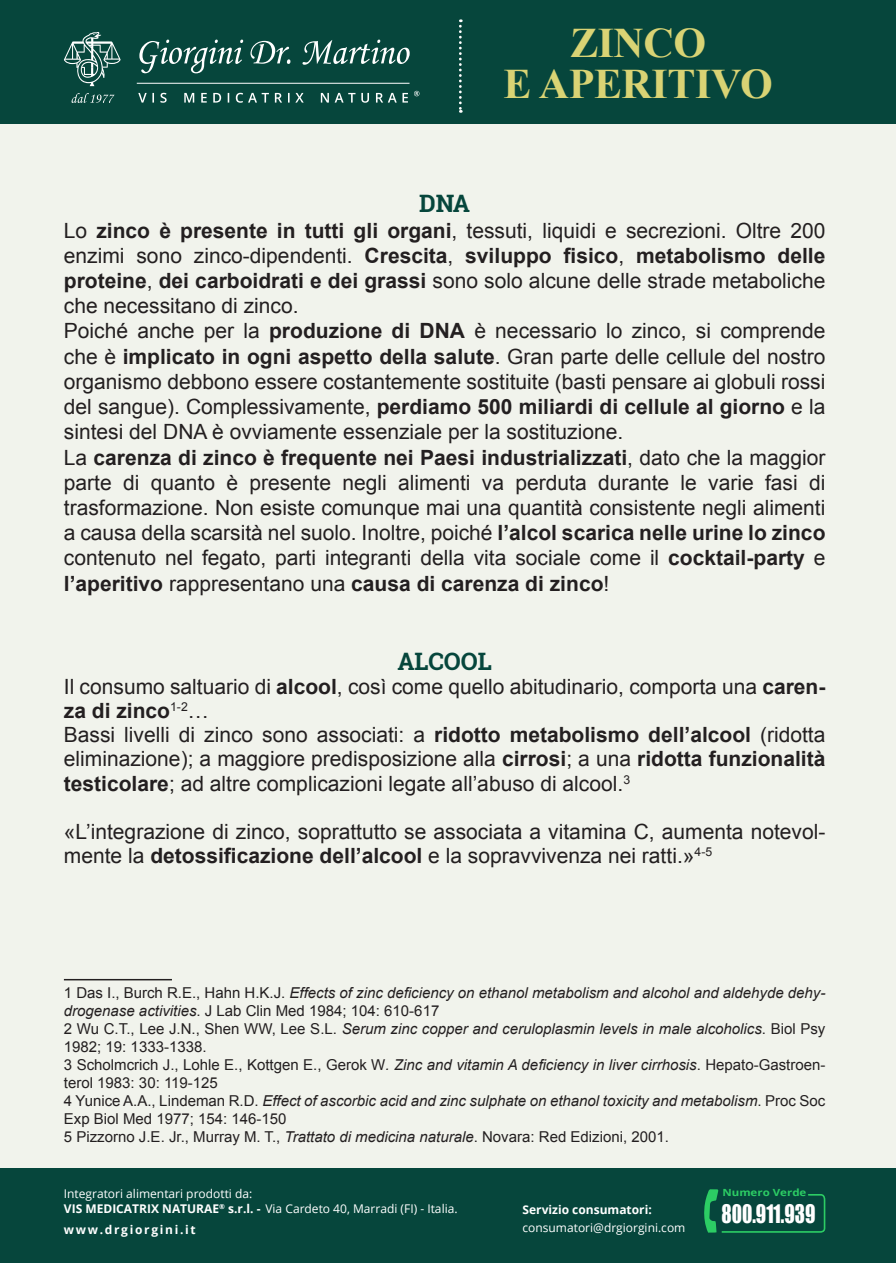
<style>
.page{position:relative;width:896px;height:1263px;background:#fff}
.page>*{position:absolute;margin:0;border:0;box-sizing:border-box;transform-origin:0 0}
.t1{font:700 42px "Times New Roman";letter-spacing:-.01em;color:#d9d374}
.t2{font:700 24px "Roboto Slab";color:#06463c}
.t3{font:23.4px "Impact";color:#fff;scale:.82 1}
.No_Spacing{font:21px/25.2px "Arial";color:#231f20;text-align:justify}
.t4{font:15px/18px "Arial";color:#231f20}
.t5{font:italic 15px/18px "Arial";color:#231f20}
.t6{font:12px "Open Sans";color:#fff}
.t7{font:700 12px "Open Sans";color:#fff}
.t8{font:700 12px "Open Sans";letter-spacing:.14em;color:#fff}
.t9{font:700 9.9px "Open Sans";color:#2ccc64;scale:1.17 1}
.s1{font-weight:700}
.s2{font-style:normal}
.s3{font-style:italic}
</style>
<div class="page">
<div style="left:0;top:0;width:895px;height:1263px;background:#f1f3ec"></div>
<hr style="left:64px;top:979px;width:108px;height:1px;background:#231f20">
<div style="left:0;top:0;width:895px;height:124px;background:#06463c"></div>
<svg style="left:459px;top:19px;width:2px;height:94px"></svg>
<svg style="left:139px;top:40px;width:104px;height:33px"></svg>
<svg style="left:250px;top:41px;width:40px;height:23px"></svg>
<svg style="left:302px;top:40px;width:107px;height:25px"></svg>
<svg style="left:64px;top:32px;width:57px;height:54px"></svg>
<svg style="left:72px;top:93px;width:43px;height:10px"></svg>
<hr style="left:137px;top:83px;width:272px;height:1px;background:#fff">
<svg style="left:414px;top:91px;width:5px;height:5px"></svg>
<svg style="left:138px;top:93px;width:270px;height:10px"></svg>
<div style="left:0;top:1168px;width:895px;height:95px;background:#06463c"></div>
<svg style="left:704px;top:1189px;width:121px;height:43px"></svg>
<p class="t1" style="left:570px;top:14px;width:137px">ZINCO</p>
<p class="t1" style="left:503px;top:55px;width:271px">E APERITIVO</p>
<p class="t2" style="left:419px;top:187px;width:52px">DNA</p>
<p class="No_Spacing" style="left:64px;top:218px;width:763px">Lo <span class="s1">zinco è presente in tutti gli organi</span>, tessuti, liquidi e secrezioni. Oltre 200 enzimi sono zinco-dipendenti. <span class="s1">Crescita</span>, <span class="s1">sviluppo fisico</span>, <span class="s1">metabolismo delle proteine</span>, <span class="s1">dei carboidrati e dei grassi</span> sono solo alcune delle strade metaboliche che necessitano di zinco.</p>
<p class="No_Spacing" style="left:64px;top:319px;width:763px">Poiché anche per la <span class="s1">produzione di DNA</span> è necessario lo zinco, si comprende che è <span class="s1">implicato in ogni aspetto della salute</span>. Gran parte delle cellule del nostro organismo debbono essere costantemente sostituite (basti pensare ai globuli rossi del sangue). Complessivamente, <span class="s1">perdiamo 500 miliardi di cellule al giorno</span> e la sintesi del DNA è ovviamente essenziale per la sostituzione.</p>
<p class="No_Spacing" style="left:64px;top:445px;width:763px">La <span class="s1">carenza di zinco è frequente nei Paesi industrializzati</span>, dato che la maggior parte di quanto è presente negli alimenti va perduta durante le varie fasi di trasformazione. Non esiste comunque mai una quantità consistente negli alimenti a causa della scarsità nel suolo. Inoltre, poiché <span class="s1">l’alcol scarica nelle urine lo zinco </span>contenuto nel fegato, parti integranti della vita sociale come il <span class="s1">cocktail-party</span> e <span class="s1">l’aperitivo</span> rappresentano una <span class="s1">causa di carenza di zinco</span>!</p>
<p class="t2" style="left:397px;top:644px;width:96px">ALCOOL</p>
<p class="No_Spacing" style="left:64px;top:675px;width:763px;line-height:24.2px">Il consumo saltuario di <span class="s1">alcool</span>, così come quello abitudinario, comporta una <span class="s1">caren&shy;za di zinco</span><sup>1-2</sup>…</p>
<p class="No_Spacing" style="left:64px;top:723px;width:763px;line-height:24.2px">Bassi livelli di zinco sono associati: a <span class="s1">ridotto metabolismo dell’alcool</span> (ridotta eliminazione); a maggiore predisposizione alla <span class="s1">cirrosi</span>; a una <span class="s1">ridotta funzionalità testicolare</span>; ad altre complicazioni legate all’abuso di alcool.<sup>3</sup></p>
<p class="No_Spacing" style="left:64px;top:819px;width:763px;line-height:24.2px">«L’integrazione di zinco, soprattutto se associata a vitamina C, aumenta notevol&shy;mente la <span class="s1">detossificazione dell’alcool</span> e la sopravvivenza nei ratti.»<sup>4-5</sup></p>
<p class="t5" style="left:64px;top:983px;width:763px"><span class="s2">1 Das I., Burch R.E., Hahn H.K.J.</span> Effects of zinc deficiency on ethanol metabolism and alcohol and aldehyde dehy&shy;drogenase activities<span class="s2">. J Lab Clin Med 1984; 104: 610-617</span></p>
<p class="t4" style="left:64px;top:1019px;width:763px">2 Wu C.T., Lee J.N., Shen WW, Lee S.L. <span class="s3">Serum zinc copper and ceruloplasmin levels in male alcoholics</span>. Biol Psy<br>1982; 19: 1333-1338.</p>
<p class="t4" style="left:64px;top:1055px;width:763px">3 Scholmcrich J., Lohle E., Kottgen E., Gerok W<span class="s3">. Zinc and vitamin A deficiency in liver cirrhosis</span>. Hepato-Gastroen&shy;terol 1983: 30: 119-125</p>
<p class="t5" style="left:64px;top:1091px;width:763px"><span class="s2">4 Yunice A.A., Lindeman R.D.</span> Effect of ascorbic acid and zinc sulphate on ethanol toxicity and metabolism<span class="s2">. Proc Soc<br>Exp Biol Med 1977; 154: 146-150</span></p>
<p class="t4" style="left:64px;top:1127px;width:606px">5 Pizzorno J.E. Jr., Murray M. T., <span class="s3">Trattato di medicina naturale</span>. Novara: Red Edizioni, 2001.</p>
<p class="t6" style="left:64px;top:1185px;width:190px">Integratori alimentari prodotti da:</p>
<p class="t6" style="left:64px;top:1200px;width:395px"><span class="s1">VIS MEDICATRIX NATURAE</span><sup>®</sup> <span class="s1">s.r.l. -</span> Via Cardeto 40, Marradi (FI) - Italia.</p>
<p class="t8" style="left:64px;top:1221px;width:133px">www.drgiorgini.it</p>
<p class="t7" style="left:522px;top:1201px;width:131px">Servizio consumatori:</p>
<p class="t6" style="left:522px;top:1219px;width:164px">consumatori@drgiorgini.com</p>
<p class="t9" style="left:722px;top:1185px;width:73px">Numero Verde</p>
<p class="t3" style="left:721px;top:1196px;width:116px">800.911.939</p>
</div>
